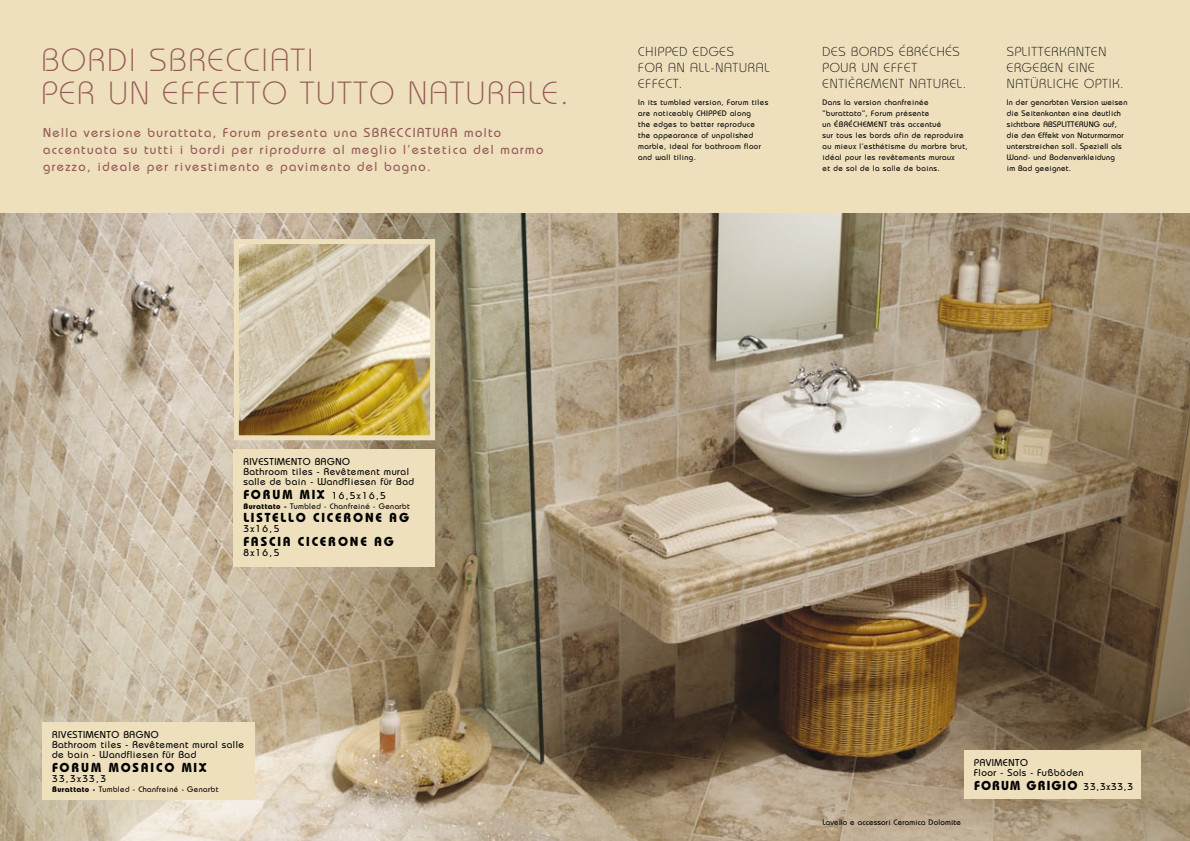
<style>
.page{position:relative;width:1190px;height:841px;background:#fff}
.page>*{position:absolute;margin:0;border:0;box-sizing:border-box;transform-origin:0 0}
.t1{font:300 32px/33px "Bauhaus";letter-spacing:.055em;color:#955856}
.t2{font:500 13px/17px "Bauhaus";letter-spacing:.11em;color:#955856}
.t3{font:300 13px/16px "Bauhaus";letter-spacing:.055em;color:#000}
.t4{font:700 13px "Bauhaus";letter-spacing:.14em;color:#000}
.t5{font:700 13px "Bauhaus";letter-spacing:.085em;color:#000}
.t6{font:500 10px/10px "Bauhaus";letter-spacing:.055em;color:#000}
.t7{font:500 8px/11px "Bauhaus";letter-spacing:.055em;color:#000}
.t8{font:500 8px "Bauhaus";letter-spacing:.03em;color:#000}
.s1{font-weight:700;font-size:13px}
.s2{font-weight:700}
.s3{font-weight:500;font-size:10px}
</style>
<div class="page">
<img style="left:0;top:213px;width:1190px;height:628px">
<div style="left:0;top:0;width:1190px;height:213px;background:#eee0bd"></div>
<img style="left:240px;top:245px;width:189px;height:189px">
<div style="left:234px;top:239px;width:201px;height:201px;border:5px solid #eee0bd"></div>
<div style="left:234px;top:449px;width:201px;height:118px;background:#eee0bd"></div>
<div style="left:43px;top:722px;width:212px;height:78px;background:#eee0bd"></div>
<div style="left:965px;top:750px;width:176px;height:49px;background:#eee0bd"></div>
<h1 class="t1" style="left:42px;top:47px;width:529px">BORDI SBRECCIATI<br>PER UN EFFETTO TUTTO NATURALE.</h1>
<h2 class="t2" style="left:43px;top:125px;width:502px">Nella versione burattata, Forum presenta una SBRECCIATURA molto accentuata su tutti i bordi per riprodurre al meglio l’estetica del marmo grezzo, ideale per rivestimento e pavimento del bagno.</h2>
<h2 class="t3" style="left:638px;top:45px;width:133px">CHIPPED EDGES<br>FOR AN ALL-NATURAL<br>EFFECT.</h2>
<p class="t7" style="left:638px;top:98px;width:131px">In its tumbled version, Forum tiles are noticeably CHIPPED along<br>the edges to better reproduce the appearance of unpolished marble, ideal for bathroom floor and wall tiling.</p>
<h2 class="t3" style="left:823px;top:45px;width:145px">DES BORDS ÉBRÉCHÉS<br>POUR UN EFFET<br>ENTIÈREMENT NATUREL.</h2>
<p class="t7" style="left:823px;top:98px;width:147px">Dans la version chanfreinée “burattato”, Forum présente<br>un ÉBRÉCHEMENT très accentué<br>sur tous les bords afin de reproduire au mieux l’esthétisme du marbre brut, idéal pour les revêtements muraux<br>et de sol de la salle de bains.</p>
<h2 class="t3" style="left:1007px;top:45px;width:119px">SPLITTERKANTEN<br>ERGEBEN EINE<br>NATÜRLICHE OPTIK.</h2>
<p class="t7" style="left:1007px;top:98px;width:122px">In der genarbten Version weisen die Seitenkanten eine deutlich sichtbare ABSPLITTERUNG auf, die den Effekt von Naturmarmor unterstreichen soll. Speziell als<br>Wand- und Bodenverkleidung<br>im Bad geeignet.</p>
<p class="t6" style="left:243px;top:458px;width:172px">RIVESTIMENTO BAGNO<br>Bathroom tiles - Revêtement mural salle de bain - Wandfliesen für Bad</p>
<p class="t6" style="left:243px;top:492px;width:144px"><span class="s1">FORUM MIX</span> 16,5x16,5</p>
<p class="t7" style="left:243px;top:502px;width:168px"><span class="s2">Burattato -</span> Tumbled - Chanfreiné - Genarbt</p>
<h2 class="t4" style="left:243px;top:513px;width:167px">LISTELLO CICERONE AG</h2>
<p class="t6" style="left:243px;top:525px;width:37px">3x16,5</p>
<h2 class="t4" style="left:243px;top:537px;width:152px">FASCIA CICERONE AG</h2>
<p class="t6" style="left:243px;top:549px;width:37px">8x16,5</p>
<p class="t6" style="left:52px;top:731px;width:193px">RIVESTIMENTO BAGNO<br>Bathroom tiles - Revêtement mural salle de bain - Wandfliesen für Bad</p>
<h2 class="t4" style="left:52px;top:763px;width:156px">FORUM MOSAICO MIX</h2>
<p class="t6" style="left:52px;top:774px;width:55px">33,3x33,3</p>
<p class="t7" style="left:52px;top:784px;width:168px"><span class="s2">Burattato -</span> Tumbled - Chanfreiné - Genarbt</p>
<p class="t8" style="left:823px;top:819px;width:140px">Lavello e accessori Ceramica Dolomite</p>
<p class="t6" style="left:974px;top:759px;width:111px">PAVIMENTO<br>Floor - Sols - Fußböden</p>
<h2 class="t5" style="left:974px;top:780px;width:160px">FORUM GRIGIO <span class="s3">33,3x33,3</span></h2>
</div>
